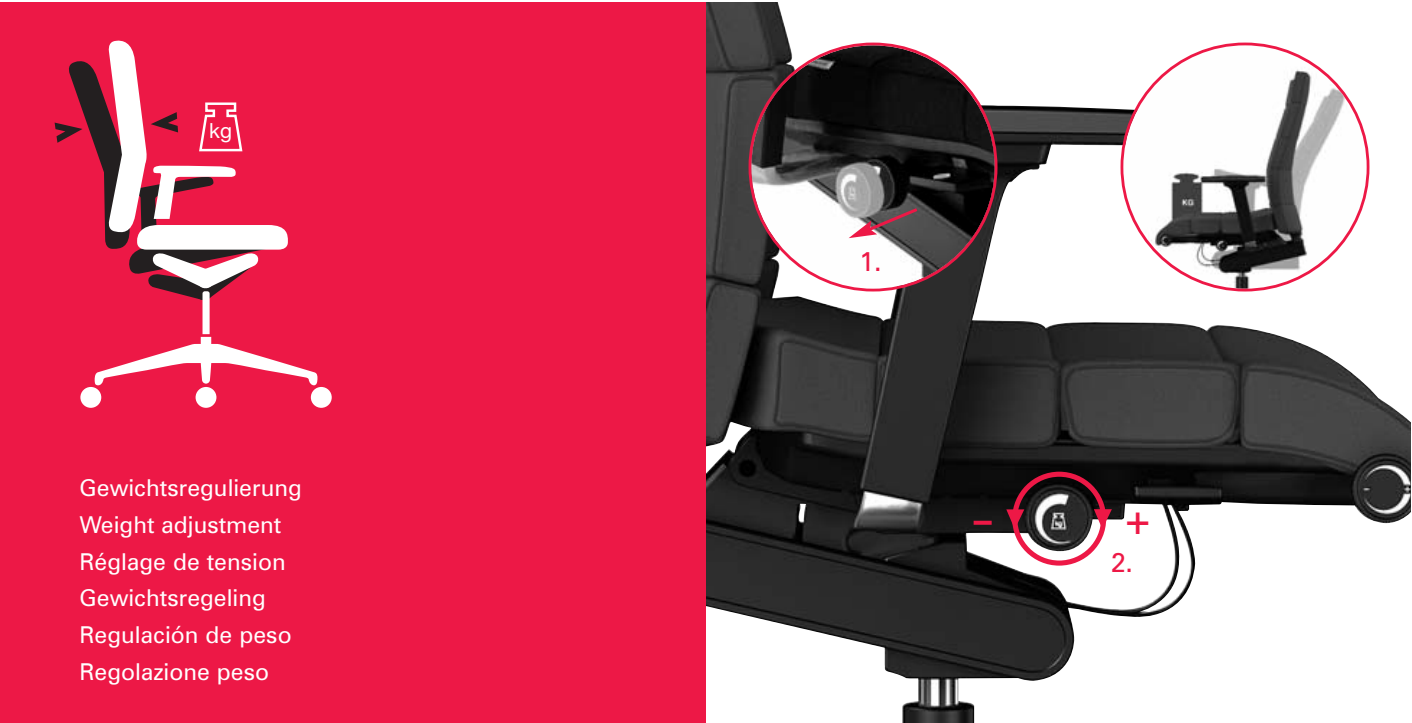
<style>
.page{position:relative;width:1412px;height:723px;background:#fff}
.page>*{position:absolute;margin:0;border:0;box-sizing:border-box;transform-origin:0 0}
.t1{font:700 36px "Zurich BT";color:#ed1846}
.t2{font:27px "Zurich BT";color:#ed1846}
.t3{font:23.4px/36.6px "Zurich BT";color:#fff}
.t4{font:21px "Helvetica Neue";color:#fff}
</style>
<div class="page">
<img style="left:706px;top:3px;width:704px;height:720px">
<svg style="left:1120px;top:43px;width:249px;height:248px"></svg>
<div style="left:0;top:3px;width:706px;height:720px;background:#ed1846"></div>
<div style="left:80px;top:387px;width:21px;height:21px;background:#fff;border-radius:50%"></div>
<div style="left:196px;top:387px;width:20px;height:21px;background:#fff;border-radius:50%"></div>
<div style="left:311px;top:387px;width:21px;height:21px;background:#fff;border-radius:50%"></div>
<svg style="left:55px;top:40px;width:262px;height:345px"></svg>
<svg style="left:1006px;top:472px;width:106px;height:94px"></svg>
<svg style="left:748px;top:43px;width:249px;height:248px"></svg>
<svg style="left:848px;top:206px;width:72px;height:32px;background:#8b6d73"></svg>
<p class="t4" style="left:209px;top:118px;width:24px">kg</p>
<p class="t3" style="left:80px;top:469px;width:224px">Gewichtsregulierung<br>Weight adjustment<br>Réglage de tension<br>Gewichtsregeling<br>Regulación de peso<br>Regolazione peso</p>
<p class="t2" style="left:859px;top:245px;width:24px">1.</p>
<h1 class="t1" style="left:974px;top:497px;width:19px">–</h1>
<h1 class="t1" style="left:1122px;top:499px;width:31px">+</h1>
<p class="t2" style="left:1110px;top:546px;width:24px">2.</p>
</div>
